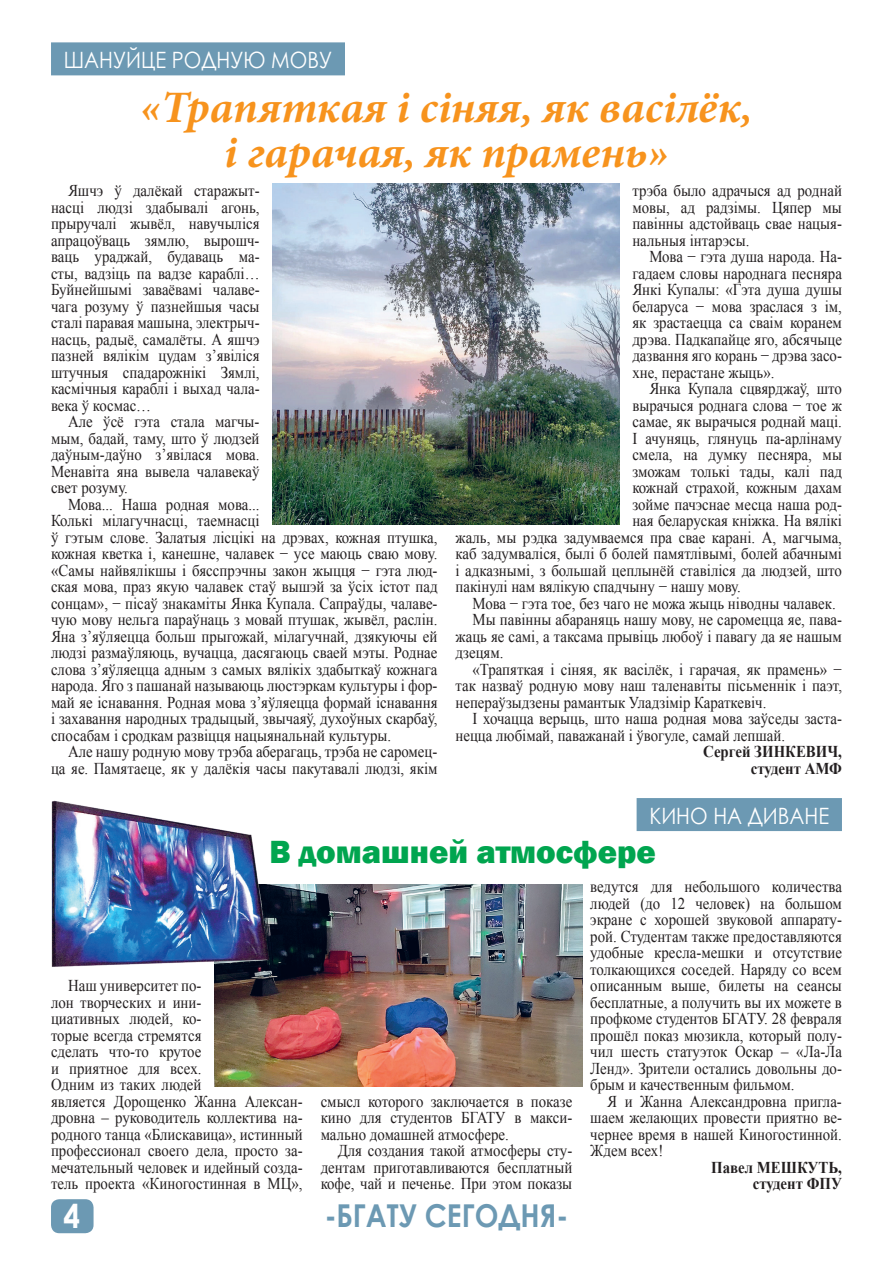
<style>
.page{position:relative;width:893px;height:1263px;background:#fff}
.page>*{position:absolute;margin:0;border:0;box-sizing:border-box;transform-origin:0 0}
.t1{font:italic 700 45px/45px "Minion Pro";color:#f7931d;text-align:center}
.t2{font:800 33px "Franklin Gothic";color:#00a54f}
.t3{font:700 33px "Century Gothic";color:#fff;scale:.9 1}
.t4{font:700 31.5px "Century Gothic";color:#6c99b3;scale:.9 1}
.t5{font:22.5px "Century Gothic";color:#fff;scale:.9 1}
.t6{font:16.5px/16.5px "Times New Roman";color:#231f20;text-align:justify;scale:.9 1}
.t7{font:700 16.5px/16.5px "Times New Roman";color:#231f20;text-align:right;scale:.9 1}
</style>
<div class="page">
<div style="left:51px;top:1199px;width:43px;height:34px;background:#6c99b3;border-radius:8px"></div>
<div style="left:51px;top:42px;width:294px;height:33px;background:#6c99b3"></div>
<div style="left:637px;top:798px;width:205px;height:33px;background:#6c99b3"></div>
<img style="left:272px;top:184px;width:348px;height:340px">
<img style="left:214px;top:884px;width:369px;height:202px">
<img style="left:51px;top:801px;width:218px;height:167px">
<h3 class="t5" style="left:64px;top:44px;width:300px">ШАНУЙЦЕ РОДНУЮ МОВУ</h3>
<h1 class="t1" style="left:140px;top:84px;width:614px">«Трапяткая і сіняя, як васілёк, і гарачая, як прамень»</h1>
<p class="t6" style="left:51px;top:182px;width:233px;text-indent:17px">Яшчэ ў далёкай старажыт&shy;насці людзі здабывалі агонь, прыручалі жывёл, навучыліся апрацоўваць зямлю, вырошч&shy;ваць ураджай, будаваць ма&shy;сты, вадзіць па вадзе караблі… Буйнейшымі заваёвамі чалаве&shy;чага розуму ў пазнейшыя часы сталі паравая машына, электрыч&shy;насць, радыё, самалёты. А яшчэ пазней вялікім цудам з’явіліся штучныя спадарожнікі Зямлі, касмічныя караблі і выхад чала&shy;века ў космас…</p>
<p class="t6" style="left:51px;top:413px;width:233px;text-indent:17px">Але ўсё гэта стала магчы&shy;мым, бадай, таму, што ў людзей даўным-даўно з’явілася мова.<br>Менавіта яна вывела чалавекаў свет розуму.</p>
<p class="t6" style="left:51px;top:496px;width:431px;text-align:left;text-indent:17px">Мова... Наша родная мова...<br>Колькі мілагучнасці, таемнасці<br>ў гэтым слове. Залатыя лісцікі на дрэвах, кожная птушка, кожная кветка і, канешне, чалавек − усе маюць сваю мову. «Самы найвялікшы і бясспрэчны закон жыцця − гэта люд&shy;ская мова, праз якую чалавек стаў вышэй за ўсіх істот пад сонцам», − пісаў знакаміты Янка Купала. Сапраўды, чалаве&shy;чую мову нельга параўнаць з мовай птушак, жывёл, раслін.<br>Яна з’яўляецца больш прыгожай, мілагучнай, дзякуючы ей людзі размаўляюць, вучацца, дасягаюць сваей мэты. Роднае слова з’яўляецца адным з самых вялікіх здабыткаў кожнага народа. Яго з пашанай называюць люстэркам культуры і фор&shy;май яе існавання. Родная мова з’яўляецца формай існавання і захавання народных традыцый, звычаяў, духоўных скарбаў, спосабам і сродкам развіцця нацыянальнай культуры.</p>
<p class="t6" style="left:51px;top:743px;width:431px;text-align:right">Але нашу родную мову трэба аберагаць, трэба не саромец&shy;ца яе. Памятаеце, як у далёкія часы пакутавалі людзі, якім</p>
<p class="t6" style="left:632px;top:182px;width:234px">трэба было адрачыся ад роднай мовы, ад радзімы. Цяпер мы павінны адстойваць свае нацыя&shy;нальныя інтарэсы.</p>
<p class="t6" style="left:632px;top:248px;width:234px;text-indent:17px">Мова − гэта душа народа. На&shy;гадаем словы народнага песняра Янкі Купалы: «Гэта душа душы беларуса − мова зраслася з ім, як зрастаецца са сваім коранем дрэва. Падкапайце яго, абсячыце дазвання яго корань − дрэва засо&shy;хне, перастане жыць».</p>
<p class="t6" style="left:649px;top:380px;width:216px">Янка Купала сцвярджаў, што</p>
<p class="t6" style="left:632px;top:397px;width:234px">вырачыся роднага слова − тое ж</p>
<p class="t6" style="left:632px;top:413px;width:234px">самае, як вырачыся роднай маці.</p>
<p class="t6" style="left:632px;top:430px;width:234px">І ачуняць, глянуць па-арлінаму</p>
<p class="t6" style="left:632px;top:446px;width:234px">смела, на думку песняра, мы</p>
<p class="t6" style="left:632px;top:463px;width:234px">зможам толькі тады, калі пад</p>
<p class="t6" style="left:632px;top:479px;width:234px">кожнай страхой, кожным дахам</p>
<p class="t6" style="left:632px;top:496px;width:234px">зойме пачэснае месца наша род-</p>
<p class="t6" style="left:632px;top:512px;width:234px">ная беларуская кніжка. На вялікі</p>
<p class="t6" style="left:455px;top:529px;width:431px">жаль, мы рэдка задумваемся пра свае карані. А, магчыма,</p>
<p class="t6" style="left:455px;top:545px;width:431px">каб задумваліся, былі б болей памятлівымі, болей абачнымі</p>
<p class="t6" style="left:455px;top:562px;width:431px">і адказнымі, з большай цеплынёй ставіліся да людзей, што</p>
<p class="t6" style="left:455px;top:578px;width:319px">пакінулі нам вялікую спадчыну − нашу мову.</p>
<p class="t6" style="left:472px;top:595px;width:405px">Мова − гэта тое, без чаго не можа жыць ніводны чалавек.</p>
<p class="t6" style="left:472px;top:611px;width:412px">Мы павінны абараняць нашу мову, не саромецца яе, пава-</p>
<p class="t6" style="left:455px;top:628px;width:431px">жаць яе самі, а таксама прывіць любоў і павагу да яе нашым</p>
<p class="t6" style="left:455px;top:644px;width:55px">дзецям.</p>
<p class="t6" style="left:472px;top:661px;width:412px">«Трапяткая і сіняя, як васілёк, і гарачая, як прамень» −</p>
<p class="t6" style="left:455px;top:677px;width:431px">так назваў родную мову наш таленавіты пісьменнік і паэт,</p>
<p class="t6" style="left:455px;top:694px;width:347px">непераўзыдзены рамантык Уладзімір Караткевіч.</p>
<p class="t6" style="left:472px;top:710px;width:412px">І хочацца верыць, што наша родная мова заўседы заста-</p>
<p class="t6" style="left:455px;top:727px;width:368px">нецца любiмай, паважанай i ўвогуле, самай лепшай.</p>
<p class="t7" style="left:703px;top:743px;width:156px">Сергей ЗИНКЕВИЧ, студент АМФ</p>
<h3 class="t5" style="left:649px;top:800px;width:201px">КИНО НА ДИВАНЕ</h3>
<h2 class="t2" style="left:269px;top:831px;width:388px">В домашней атмосфере</h2>
<p class="t6" style="left:51px;top:977px;width:281px;text-align:left;text-indent:17px">Наш университет по-<br>лон творческих и ини-<br>циативных людей, ко-<br>торые всегда стремятся<br>сделать что-то крутое<br>и приятное для всех.<br>Одним из таких людей<br>является Дорощенко Жанна Алексан&shy;дровна – руководитель коллектива на&shy;родного танца «Блискавица», истинный профессионал своего дела, просто за&shy;мечательный человек и идейный созда&shy;тель проекта «Киногостинная в МЦ»,</p>
<p class="t6" style="left:321px;top:1093px;width:281px">смысл которого заключается в показе кино для студентов БГАТУ в макси&shy;мально домашней атмосфере.</p>
<p class="t6" style="left:321px;top:1142px;width:281px;text-indent:17px">Для создания такой атмосферы сту&shy;дентам приготавливаются бесплатный кофе, чай и печенье. При этом показы</p>
<h2 class="t3" style="left:63px;top:1191px;width:20px">4</h2>
<h3 class="t4" style="left:325px;top:1192px;width:272px">-БГАТУ СЕГОДНЯ-</h3>
<p class="t6" style="left:590px;top:878px;width:281px">ведутся для небольшого количества людей (до 12 человек) на большом экране с хорошей звуковой аппарату&shy;рой. Студентам также предоставляются удобные кресла-мешки и отсутствие толкающихся соседей. Наряду со всем описанным выше, билеты на сеансы бесплатные, а получить вы их можете в профкоме студентов БГАТУ. 28 февраля прошёл показ мюзикла, который полу&shy;чил шесть статуэток Оскар – «Ла-Ла Ленд». Зрители остались довольны до&shy;брым и качественным фильмом.</p>
<p class="t6" style="left:590px;top:1093px;width:281px;text-indent:17px">Я и Жанна Александровна пригла&shy;шаем желающих провести приятно ве&shy;чернее время в нашей Киногостинной.<br>Ждем всех!</p>
<p class="t7" style="left:711px;top:1159px;width:147px">Павел МЕШКУТЬ, студент ФПУ</p>
</div>
